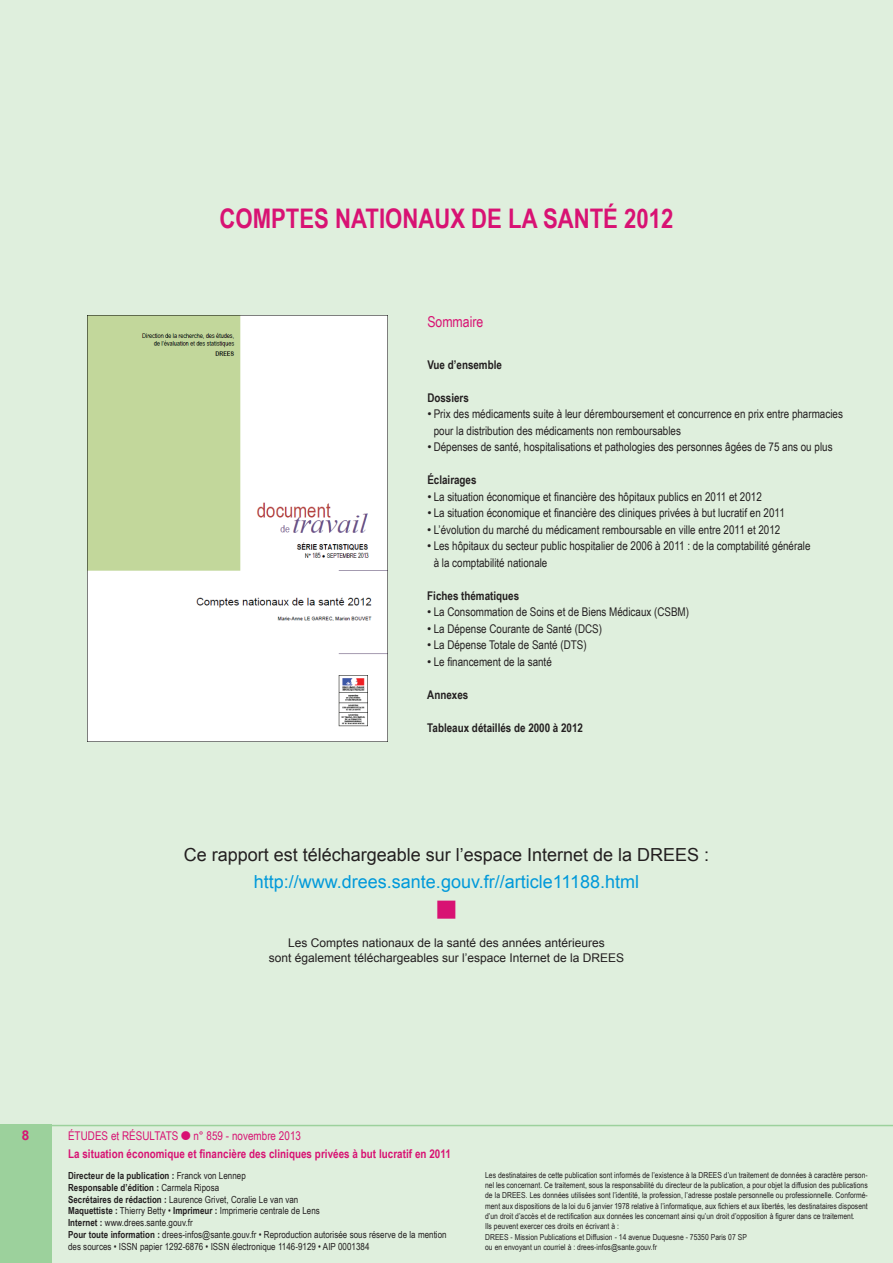
<style>
.page{position:relative;width:893px;height:1263px;background:#dfefdd}
.page>*{position:absolute;margin:0;border:0;box-sizing:border-box;transform-origin:0 0}
.t1{font:700 27px "Arial Narrow";color:#d81273}
.t2{font:18px "Arial";color:#231f20}
.t3{font:18px "Arial";color:#0099da}
.t4{font:15px "Arial Narrow";color:#d81273}
.t5{font:700 13.5px "Arial";color:#d81273}
.t6{font:12px/16.5px "Arial Narrow";color:#231f20}
.t7{font:700 12px/18px "Arial Narrow";letter-spacing:.005em;color:#d81273}
.t8{font:12px/15px "Arial";color:#231f20;text-align:center}
.t9{font:700 12px "Arial Narrow";color:#231f20}
.t10{font:9.75px/11.9px "Arial Narrow";letter-spacing:.005em;color:#231f20}
.t11{font:8.25px/10.4px "Arial Narrow";letter-spacing:.005em;color:#231f20}
.s1{font-family:"Arial"}
.s2{font-weight:400}
.s3{font-family:"Monotype Sorts";font-weight:400}
.s4{font-weight:700}
</style>
<div class="page">
<img style="left:88px;top:316px;width:299px;height:426px">
<h1 class="t1" style="left:219px;top:198px;width:455px">COMPTES NATIONAUX DE LA SANTÉ 2012</h1>
<h3 class="t4" style="left:427px;top:310px;width:58px">Sommaire</h3>
<h3 class="t9" style="left:427px;top:355px;width:76px">Vue d’ensemble</h3>
<h3 class="t9" style="left:427px;top:388px;width:43px">Dossiers</h3>
<h3 class="t6" style="left:434px;top:405px;width:411px;text-indent:-6px"><span class="s1">•</span> Prix des médicaments suite à leur déremboursement et concurrence en prix entre pharmacies pour la distribution des médicaments non remboursables</h3>
<h3 class="t6" style="left:427px;top:438px;width:407px"><span class="s1">•</span> Dépenses de santé, hospitalisations et pathologies des personnes âgées de 75 ans ou plus</h3>
<h3 class="t9" style="left:427px;top:471px;width:51px">Éclairages</h3>
<h3 class="t6" style="left:427px;top:488px;width:336px"><span class="s1">•</span> La situation économique et financière des hôpitaux publics en 2011 et 2012</h3>
<h3 class="t6" style="left:427px;top:504px;width:359px"><span class="s1">•</span> La situation économique et financière des cliniques privées à but lucratif en 2011</h3>
<h3 class="t6" style="left:427px;top:521px;width:355px"><span class="s1">•</span> L’évolution du marché du médicament remboursable en ville entre 2011 et 2012</h3>
<h3 class="t6" style="left:434px;top:537px;width:378px;text-indent:-6px"><span class="s1">•</span> Les hôpitaux du secteur public hospitalier de 2006 à 2011 : de la comptabilité générale à la comptabilité nationale</h3>
<h3 class="t9" style="left:427px;top:586px;width:93px">Fiches thématiques</h3>
<h3 class="t6" style="left:427px;top:603px;width:263px"><span class="s1">•</span> La Consommation de Soins et de Biens Médicaux (CSBM)</h3>
<h3 class="t6" style="left:427px;top:620px;width:176px"><span class="s1">•</span> La Dépense Courante de Santé (DCS)</h3>
<h3 class="t6" style="left:427px;top:636px;width:161px"><span class="s1">•</span> La Dépense Totale de Santé (DTS)</h3>
<h3 class="t6" style="left:427px;top:653px;width:126px"><span class="s1">•</span> Le financement de la santé</h3>
<h3 class="t9" style="left:427px;top:685px;width:43px">Annexes</h3>
<h3 class="t9" style="left:427px;top:718px;width:157px">Tableaux détaillés de 2000 à 2012</h3>
<h2 class="t2" style="left:184px;top:843px;width:527px">Ce rapport est téléchargeable sur l’espace Internet de la DREES :</h2>
<h2 class="t3" style="left:254px;top:870px;width:387px">http://www.drees.sante.gouv.fr//article11188.html</h2>
<h3 class="t8" style="left:269px;top:935px;width:357px">Les Comptes nationaux de la santé des années antérieures<br>sont également téléchargeables sur l’espace Internet de la DREES</h3>
<h3 class="t5" style="left:22px;top:1126px;width:9px">8</h3>
<h3 class="t7" style="left:68px;top:1126px;width:384px"><span class="s2">ÉTUDES et RÉSULTATS</span> <span class="s3">l</span> <span class="s2">n° 859 - novembre 2013<br></span>La situation économique et financière des cliniques privées à but lucratif en 2011</h3>
<p class="t10" style="left:68px;top:1169px;width:380px"><span class="s4">Directeur de la publication :</span> Franck von Lennep<br><span class="s4">Responsable d’édition :</span> Carmela Riposa<br><span class="s4">Secrétaires de rédaction :</span> Laurence Grivet, Coralie Le van van<br><span class="s4">Maquettiste :</span> Thierry Betty • <span class="s4">Imprimeur :</span> Imprimerie centrale de Lens<br><span class="s4">Internet :</span> www.drees.sante.gouv.fr<br><span class="s4">Pour toute information :</span> drees-infos@sante.gouv.fr • Reproduction autorisée sous réserve de la mention des sources • ISSN papier 1292-6876 • ISSN électronique 1146-9129 • AIP 0001384</p>
<p class="t11" style="left:485px;top:1169px;width:384px">Les destinataires de cette publication sont informés de l’existence à la DREES d’un traitement de données à caractère person&shy;nel les concernant. Ce traitement, sous la responsabilité du directeur de la publication, a pour objet la diffusion des publications de la DREES. Les données utilisées sont l’identité, la profession, l’adresse postale personnelle ou professionnelle. Conformé&shy;ment aux dispositions de la loi du 6 janvier 1978 relative à l’informatique, aux fichiers et aux libertés, les destinataires disposent d’un droit d’accès et de rectification aux données les concernant ainsi qu’un droit d’opposition à figurer dans ce traitement.<br>Ils peuvent exercer ces droits en écrivant à :<br>DREES - Mission Publications et Diffusion - 14 avenue Duquesne - 75350 Paris 07 SP<br>ou en envoyant un courriel à : drees-infos@sante.gouv.fr</p>
</div>
